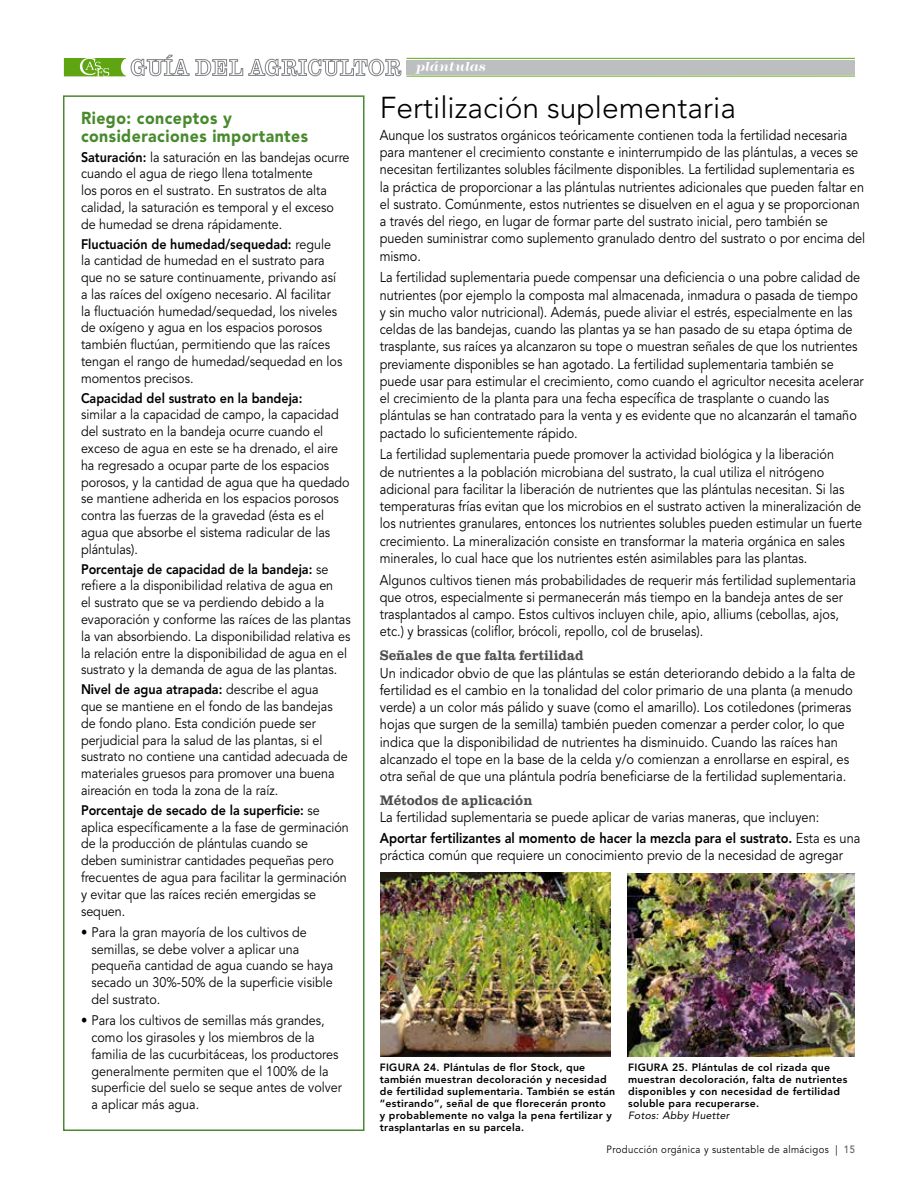
<style>
.page{position:relative;width:918px;height:1188px;background:#fff}
.page>*{position:absolute;margin:0;border:0;box-sizing:border-box;transform-origin:0 0}
.t1{font:300 30px "Avenir LT Std";color:#000}
.t2{font:900 17.25px/18px "Avenir LT Std";letter-spacing:.03em;color:#488a2d;scale:.92 1}
.t3{font:14.25px/17.2px "Avenir LT Std";color:#000;scale:.89 1}
.t4{font:14.25px/17.2px "Avenir LT Std";color:#000;scale:.91 1}
.t5{font:14.25px/20.2px "Avenir LT Std";color:#000;scale:.9 1}
.t6{font:700 14.25px "Clarendon";color:#4d4d4f;scale:.95 1}
.t7{font:13.8px/16.8px "Avenir LT Std";color:#000;scale:.91 1}
.t8{font:800 13.8px "Avenir LT Std";color:#000;scale:.91 1}
.t9{font:italic 700 13.65px "Modern 216";color:#fff}
.t10{font:800 10.5px/12px "Avenir LT Std";letter-spacing:.025em;color:#000}
.t11{font:10.5px "Avenir LT Std";letter-spacing:.04em;color:#000;scale:.91 1}
.t12{font:italic 10.5px "Avenir LT Std";letter-spacing:.025em;color:#000}
.s1{font-weight:800}
.s2{font-size:13.2px}
.s3{font-weight:500;color:#58595b}
</style>
<div class="page">
<hr style="left:406px;top:58px;width:449px;height:1px;background:#5fa511">
<hr style="left:406px;top:76px;width:449px;height:1px;background:#5fa511">
<div style="left:407px;top:60px;width:448px;height:14px;background:#bcbec0"></div>
<svg style="left:64px;top:55px;width:338px;height:22px"></svg>
<img style="left:380px;top:873px;width:230px;height:183px">
<img style="left:628px;top:873px;width:227px;height:183px">
<div style="left:63px;top:95px;width:301px;height:1036px;border:2px solid #488a2d"></div>
<p class="t2" style="left:81px;top:109px;width:248px">Riego: conceptos y consideraciones importantes</p>
<p class="t7" style="left:81px;top:149px;width:297px"><span class="s1">Saturación:</span> la saturación en las bandejas ocurre cuando el agua de riego llena totalmente<br>los poros en el sustrato. En sustratos de alta calidad, la saturación es temporal y el exceso de humedad se drena rápidamente.</p>
<p class="t7" style="left:81px;top:236px;width:289px"><span class="s1">Fluctuación de humedad/sequedad:</span> regule la cantidad de humedad en el sustrato para que no se sature continuamente, privando así a las raíces del oxígeno necesario. Al facilitar la fluctuación humedad/sequedad, los niveles de oxígeno y agua en los espacios porosos también fluctúan, permitiendo que las raíces tengan el rango de humedad/sequedad en los momentos precisos.</p>
<p class="t8" style="left:81px;top:390px;width:245px">Capacidad del sustrato en la bandeja:</p>
<p class="t7" style="left:81px;top:407px;width:297px">similar a la capacidad de campo, la capacidad del sustrato en la bandeja ocurre cuando el exceso de agua en este se ha drenado, el aire ha regresado a ocupar parte de los espacios porosos, y la cantidad de agua que ha quedado se mantiene adherida en los espacios porosos contra las fuerzas de la gravedad (ésta es el agua que absorbe el sistema radicular de las plántulas).</p>
<p class="t7" style="left:81px;top:561px;width:298px"><span class="s1">Porcentaje de capacidad de la bandeja:</span> se refiere a la disponibilidad relativa de agua en<br>el sustrato que se va perdiendo debido a la evaporación y conforme las raíces de las plantas la van absorbiendo. La disponibilidad relativa es la relación entre la disponibilidad de agua en el sustrato y la demanda de agua de las plantas.</p>
<p class="t7" style="left:81px;top:681px;width:295px"><span class="s1">Nivel de agua atrapada:</span> describe el agua<br>que se mantiene en el fondo de las bandejas de fondo plano. Esta condición puede ser perjudicial para la salud de las plantas, si el sustrato no contiene una cantidad adecuada de materiales gruesos para promover una buena aireación en toda la zona de la raíz.</p>
<p class="t7" style="left:81px;top:802px;width:296px"><span class="s1">Porcentaje de secado de la superficie:</span> se aplica específicamente a la fase de germinación de la producción de plántulas cuando se<br>deben suministrar cantidades pequeñas pero frecuentes de agua para facilitar la germinación y evitar que las raíces recién emergidas se sequen.</p>
<p class="t7" style="left:91px;top:924px;width:267px;text-indent:-10px">• Para la gran mayoría de los cultivos de semillas, se debe volver a aplicar una pequeña cantidad de agua cuando se haya secado un 30%-50% de la superficie visible del sustrato.</p>
<p class="t7" style="left:91px;top:1013px;width:277px;text-indent:-10px">• Para los cultivos de semillas más grandes, como los girasoles y los miembros de la familia de las cucurbitáceas, los productores generalmente permiten que el 100% de la superficie del suelo se seque antes de volver a aplicar más agua.</p>
<p class="t9" style="left:416px;top:58px;width:72px"><span class="s2">pl</span>án<span class="s2">t</span>u<span class="s2">l</span>as</p>
<h1 class="t1" style="left:380px;top:90px;width:358px">Fertilización suplementaria</h1>
<p class="t3" style="left:380px;top:127px;width:547px">Aunque los sustratos orgánicos teóricamente contienen toda la fertilidad necesaria para mantener el crecimiento constante e ininterrumpido de las plántulas, a veces se necesitan fertilizantes solubles fácilmente disponibles. La fertilidad suplementaria es la práctica de proporcionar a las plántulas nutrientes adicionales que pueden faltar en el sustrato. Comúnmente, estos nutrientes se disuelven en el agua y se proporcionan a través del riego, en lugar de formar parte del sustrato inicial, pero también se pueden suministrar como suplemento granulado dentro del sustrato o por encima del mismo.</p>
<p class="t3" style="left:380px;top:269px;width:545px">La fertilidad suplementaria puede compensar una deficiencia o una pobre calidad de nutrientes (por ejemplo la composta mal almacenada, inmadura o pasada de tiempo y sin mucho valor nutricional). Además, puede aliviar el estrés, especialmente en las celdas de las bandejas, cuando las plantas ya se han pasado de su etapa óptima de trasplante, sus raíces ya alcanzaron su tope o muestran señales de que los nutrientes previamente disponibles se han agotado. La fertilidad suplementaria también se puede usar para estimular el crecimiento, como cuando el agricultor necesita acelerar el crecimiento de la planta para una fecha específica de trasplante o cuando las plántulas se han contratado para la venta y es evidente que no alcanzarán el tamaño pactado lo suficientemente rápido.</p>
<p class="t3" style="left:380px;top:446px;width:543px">La fertilidad suplementaria puede promover la actividad biológica y la liberación<br>de nutrientes a la población microbiana del sustrato, la cual utiliza el nitrógeno adicional para facilitar la liberación de nutrientes que las plántulas necesitan. Si las temperaturas frías evitan que los microbios en el sustrato activen la mineralización de los nutrientes granulares, entonces los nutrientes solubles pueden estimular un fuerte crecimiento. La mineralización consiste en transformar la materia orgánica en sales minerales, lo cual hace que los nutrientes estén asimilables para las plantas.</p>
<p class="t3" style="left:380px;top:572px;width:537px">Algunos cultivos tienen más probabilidades de requerir más fertilidad suplementaria que otros, especialmente si permanecerán más tiempo en la bandeja antes de ser trasplantados al campo. Estos cultivos incluyen chile, apio, alliums (cebollas, ajos, etc.) y brassicas (coliflor, brócoli, repollo, col de bruselas).</p>
<p class="t6" style="left:380px;top:647px;width:216px">Señales de que falta fertilidad</p>
<p class="t4" style="left:380px;top:664px;width:524px">Un indicador obvio de que las plántulas se están deteriorando debido a la falta de fertilidad es el cambio en la tonalidad del color primario de una planta (a menudo verde) a un color más pálido y suave (como el amarillo). Los cotiledones (primeras hojas que surgen de la semilla) también pueden comenzar a perder color, lo que indica que la disponibilidad de nutrientes ha disminuido. Cuando las raíces han alcanzado el tope en la base de la celda y/o comienzan a enrollarse en espiral, es otra señal de que una plántula podría beneficiarse de la fertilidad suplementaria.</p>
<p class="t6" style="left:380px;top:792px;width:162px">Métodos de aplicación</p>
<p class="t5" style="left:380px;top:808px;width:536px">La fertilidad suplementaria se puede aplicar de varias maneras, que incluyen:<br><span class="s1">Aportar fertilizantes al momento de hacer la mezcla para el sustrato.</span> Esta es una</p>
<p class="t5" style="left:380px;top:845px;width:516px">práctica común que requiere un conocimiento previo de la necesidad de agregar</p>
<p class="t10" style="left:380px;top:1061px;width:237px">FIGURA 24. Plántulas de flor Stock, que también muestran decoloración y necesidad de fertilidad suplementaria. También se están “estirando”, señal de que florecerán pronto<br>y probablemente no valga la pena fertilizar y trasplantarlas en su parcela.</p>
<p class="t10" style="left:628px;top:1061px;width:221px">FIGURA 25. Plántulas de col rizada que muestran decoloración, falta de nutrientes disponibles y con necesidad de fertilidad soluble para recuperarse.</p>
<p class="t12" style="left:628px;top:1109px;width:103px">Fotos: Abby Huetter</p>
<p class="t11" style="left:607px;top:1144px;width:274px">Producción orgánica y sustentable de almácigos | <span class="s3">15</span></p>
</div>
